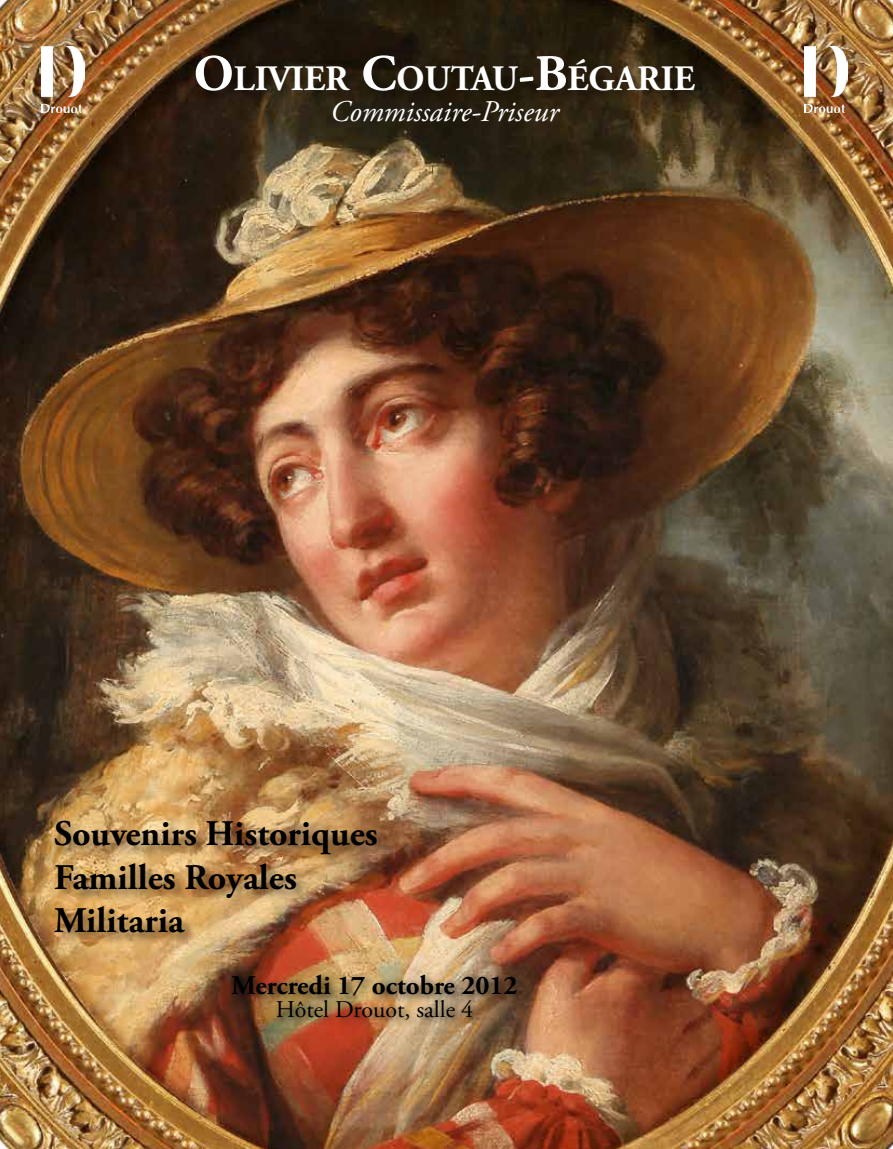
<style>
.page{position:relative;width:893px;height:1149px;background:#fff}
.page>*{position:absolute;margin:0;border:0;box-sizing:border-box;transform-origin:0 0}
.t1{font:700 36px/43.2px "Adobe Garamond Pro";color:#000}
.t2{font:700 35.7px "Adobe Garamond Pro";color:#fff}
.t3{font:italic 30px "Adobe Garamond Pro";color:#fff}
.t4{font:700 27px "Adobe Garamond Pro";color:#000}
.t5{font:24px "Adobe Garamond Pro";color:#000}
.s1{font-size:51px}
</style>
<div class="page">
<img style="left:1px;top:0;width:892px;height:1148px">
<div style="left:228px;top:969px;width:299px;height:60px;background:#000;opacity:.75"></div>
<div style="left:194px;top:54px;width:515px;height:50px;background:#000;opacity:.48"></div>
<div style="left:53px;top:818px;width:338px;height:127px;background:#000;opacity:.48"></div>
<img style="left:41px;top:47px;width:43px;height:65px">
<img style="left:804px;top:47px;width:43px;height:65px">
<svg style="left:0;top:0;width:1px;height:1146px"></svg>
<p class="t2" style="left:194px;top:58px;width:503px"><span class="s1">O</span>LIVIER <span class="s1">C</span>OUTAU<span class="s1">-</span><span class="s1">B</span>ÉGARIE</p>
<p class="t3" style="left:330px;top:94px;width:230px">Commissaire-Priseur</p>
<p class="t1" style="left:54px;top:812px;width:325px">Souvenirs Historiques<br>Familles Royales<br>Militaria</p>
<p class="t4" style="left:232px;top:969px;width:287px">Mercredi 17 octobre 2012</p>
<p class="t5" style="left:276px;top:994px;width:199px">Hôtel Drouot, salle 4</p>
</div>
